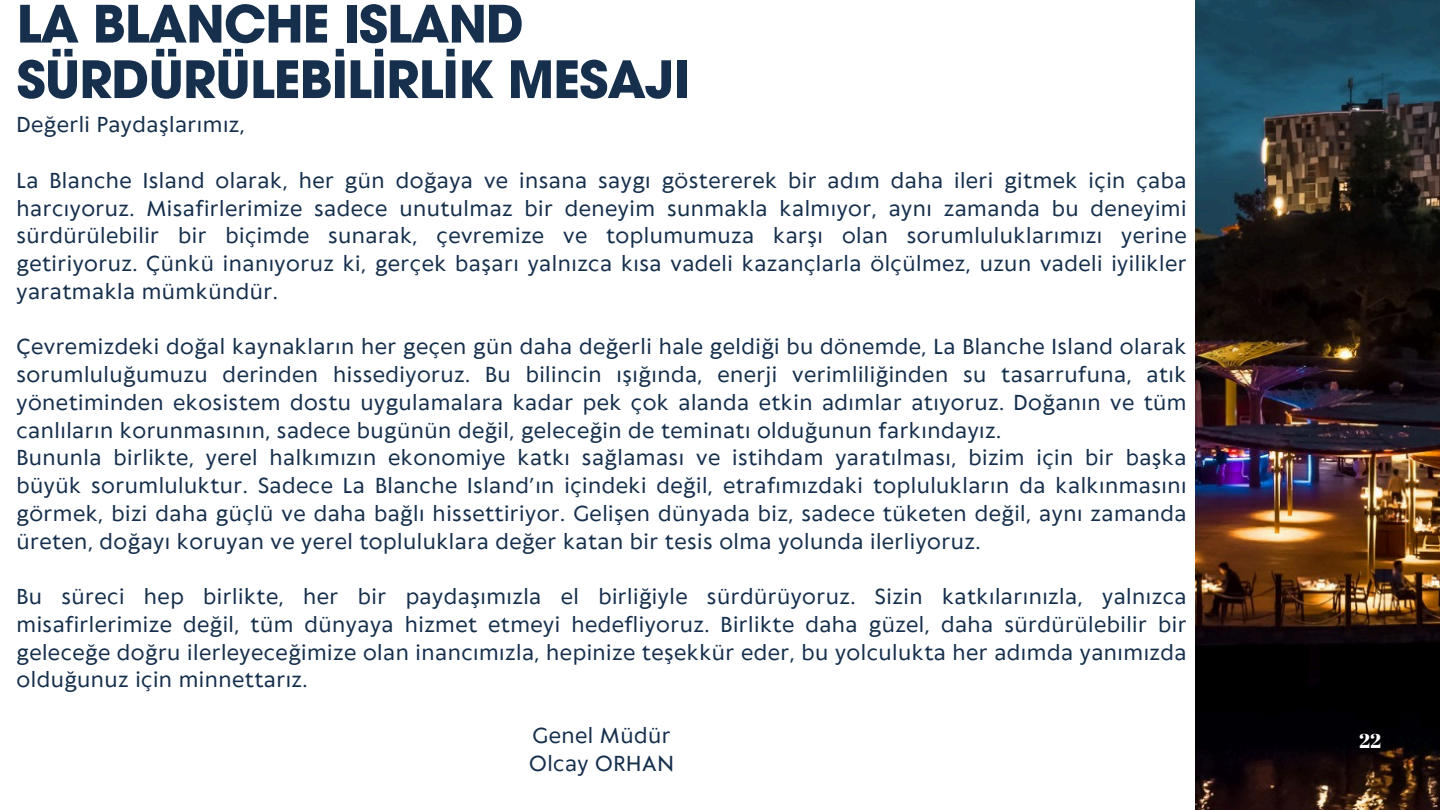
<style>
.page{position:relative;width:1440px;height:810px;background:#fff}
.page>*{position:absolute;margin:0;border:0;box-sizing:border-box;transform-origin:0 0}
.t1{font:700 51px/55.5px "ITC Avant Garde Pro";letter-spacing:-.02em;color:#152f4d}
.t2{font:20.3px/27.8px "Klein Text";letter-spacing:.025em;color:#152f4d;text-align:justify}
.t3{font:20px "Abril Fatface";color:#fff}
</style>
<div class="page">
<img style="left:1196px;top:0;width:244px;height:810px">
<h1 class="t1" style="left:17px;top:3px;width:675px">LA BLANCHE ISLAND<br>SÜRDÜRÜLEBİLİRLİK MESAJI</h1>
<p class="t2" style="left:17px;top:113px;width:230px">Değerli Paydaşlarımız,</p>
<p class="t2" style="left:17px;top:168px;width:1172px">La Blanche Island olarak, her gün doğaya ve insana saygı göstererek bir adım daha ileri gitmek için çaba harcıyoruz. Misafirlerimize sadece unutulmaz bir deneyim sunmakla kalmıyor, aynı zamanda bu deneyimi sürdürülebilir bir biçimde sunarak, çevremize ve toplumumuza karşı olan sorumluluklarımızı yerine getiriyoruz. Çünkü inanıyoruz ki, gerçek başarı yalnızca kısa vadeli kazançlarla ölçülmez, uzun vadeli iyilikler yaratmakla mümkündür.</p>
<p class="t2" style="left:17px;top:335px;width:1172px">Çevremizdeki doğal kaynakların her geçen gün daha değerli hale geldiği bu dönemde, La Blanche Island olarak sorumluluğumuzu derinden hissediyoruz. Bu bilincin ışığında, enerji verimliliğinden su tasarrufuna, atık yönetiminden ekosistem dostu uygulamalara kadar pek çok alanda etkin adımlar atıyoruz. Doğanın ve tüm canlıların korunmasının, sadece bugünün değil, geleceğin de teminatı olduğunun farkındayız.</p>
<p class="t2" style="left:17px;top:446px;width:1172px">Bununla birlikte, yerel halkımızın ekonomiye katkı sağlaması ve istihdam yaratılması, bizim için bir başka büyük sorumluluktur. Sadece La Blanche Island’ın içindeki değil, etrafımızdaki toplulukların da kalkınmasını görmek, bizi daha güçlü ve daha bağlı hissettiriyor. Gelişen dünyada biz, sadece tüketen değil, aynı zamanda üreten, doğayı koruyan ve yerel topluluklara değer katan bir tesis olma yolunda ilerliyoruz.</p>
<p class="t2" style="left:17px;top:584px;width:1172px">Bu süreci hep birlikte, her bir paydaşımızla el birliğiyle sürdürüyoruz. Sizin katkılarınızla, yalnızca misafirlerimize değil, tüm dünyaya hizmet etmeyi hedefliyoruz. Birlikte daha güzel, daha sürdürülebilir bir geleceğe doğru ilerleyeceğimize olan inancımızla, hepinize teşekkür eder, bu yolculukta her adımda yanımızda olduğunuz için minnettarız.</p>
<p class="t2" style="left:533px;top:723px;width:140px">Genel Müdür</p>
<p class="t2" style="left:529px;top:751px;width:146px">Olcay ORHAN</p>
<p class="t3" style="left:1359px;top:727px;width:24px">22</p>
</div>
